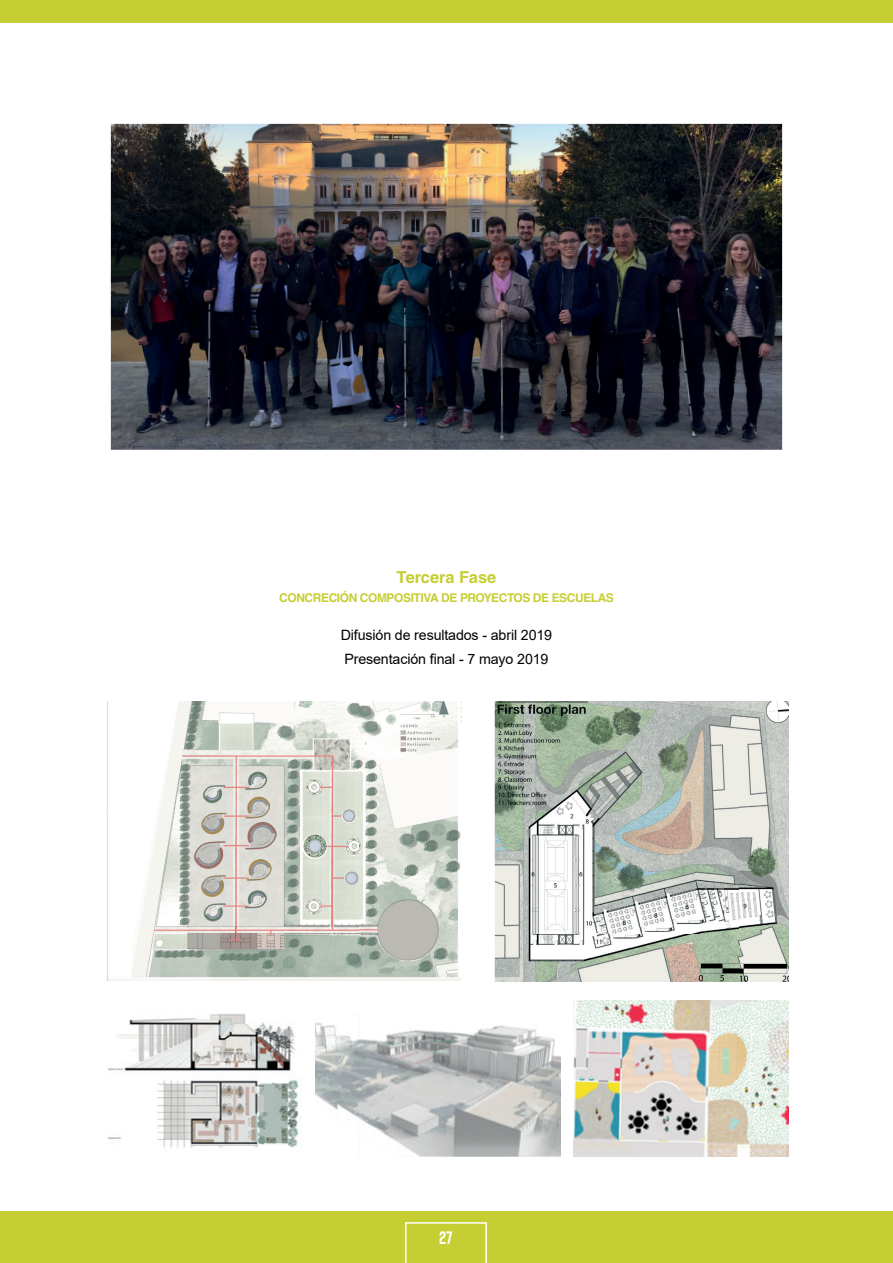
<style>
.page{position:relative;width:893px;height:1263px;background:#fff}
.page>*{position:absolute;margin:0;border:0;box-sizing:border-box;transform-origin:0 0}
.t1{font:700 18px "Bison";color:#fff}
.t2{font:700 16.5px "Helvetica LT Std";color:#c5ce32}
.t3{font:14.25px/23.7px "Arial";letter-spacing:-.01em;color:#000001}
.t4{font:700 12px "Helvetica LT Std";letter-spacing:-.035em;color:#c5ce32}
</style>
<div class="page">
<div style="left:0;top:1211px;width:893px;height:52px;background:#c5ce32"></div>
<svg style="left:405px;top:1222px;width:82px;height:41px"></svg>
<div style="left:0;top:0;width:893px;height:23px;background:#c5ce32"></div>
<img style="left:111px;top:124px;width:671px;height:326px">
<img style="left:108px;top:1013px;width:191px;height:135px">
<img style="left:494px;top:702px;width:294px;height:279px">
<img style="left:316px;top:1022px;width:245px;height:135px">
<img style="left:573px;top:1001px;width:215px;height:156px">
<img style="left:106px;top:702px;width:355px;height:278px">
<p class="t2" style="left:397px;top:568px;width:101px">Tercera Fase</p>
<p class="t4" style="left:279px;top:590px;width:336px">CONCRECIÓN COMPOSITIVA DE PROYECTOS DE ESCUELAS</p>
<p class="t3" style="left:341px;top:623px;width:213px">Difusión de resultados - abril 2019<br>Presentación final - 7 mayo 2019</p>
<p class="t1" style="left:439px;top:1228px;width:15px">27</p>
</div>
